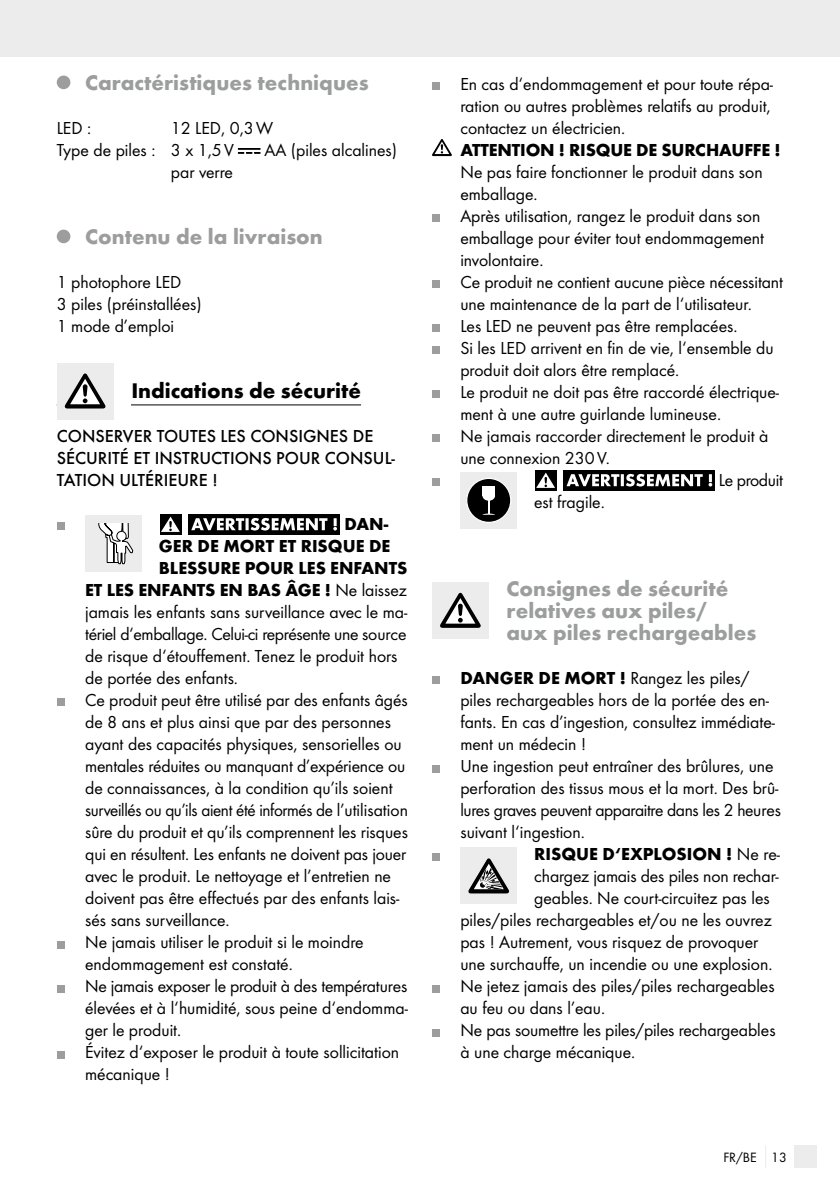
<style>
.page{position:relative;width:840px;height:1191px;background:#fff}
.page>*{position:absolute;margin:0;border:0;box-sizing:border-box;transform-origin:0 0}
.t1{font:700 22px/22px "Futura";color:#9c9d9d}
.t2{font:700 22px "Futura";color:#000}
.t3{font:18px/22px "Futura Boo";color:#000}
.t4{font:700 18px "Futura";letter-spacing:-.005em;color:#000}
.t5{font:500 18px/22px "Futura";color:#000}
.t6{font:18px "Futura Boo";letter-spacing:-.02em;color:#000}
.t7{font:14px "Futura Boo";color:#000}
.s1{font-family:"Futura Boo";font-weight:400}
.s2{font-family:"Futura";font-weight:700}
</style>
<div class="page">
<div style="left:0;top:0;width:839px;height:57px;background:#ececec"></div>
<div style="left:794px;top:1145px;width:22px;height:23px;background:#ececec"></div>
<hr style="left:57px;top:404px;width:304px;height:1px;background:#000">
<div style="left:57px;top:76px;width:13px;height:13px;background:#9c9d9d;border-radius:50%"></div>
<svg style="left:238px;top:149px;width:22px;height:5px"></svg>
<div style="left:57px;top:230px;width:13px;height:13px;background:#9c9d9d;border-radius:50%"></div>
<div style="left:113px;top:363px;width:18px;height:56px;background:#fff"></div>
<div style="left:57px;top:363px;width:56px;height:56px;background:#ececec"></div>
<svg style="left:65px;top:373px;width:40px;height:35px"></svg>
<div style="left:57px;top:522px;width:7px;height:8px;background:#9c9d9d"></div>
<div style="left:85px;top:515px;width:57px;height:57px;background:#ececec"></div>
<svg style="left:98px;top:523px;width:35px;height:41px"></svg>
<div style="left:160px;top:514px;width:21px;height:20px;background:#000"></div>
<svg style="left:161px;top:516px;width:19px;height:16px"></svg>
<div style="left:188px;top:514px;width:152px;height:20px;background:#000"></div>
<svg style="left:191px;top:518px;width:146px;height:12px"></svg>
<div style="left:57px;top:698px;width:7px;height:8px;background:#9c9d9d"></div>
<div style="left:57px;top:940px;width:7px;height:8px;background:#9c9d9d"></div>
<div style="left:57px;top:984px;width:7px;height:8px;background:#9c9d9d"></div>
<div style="left:57px;top:1050px;width:7px;height:8px;background:#9c9d9d"></div>
<div style="left:432px;top:82px;width:7px;height:8px;background:#9c9d9d"></div>
<svg style="left:432px;top:139px;width:19px;height:17px"></svg>
<div style="left:432px;top:214px;width:7px;height:8px;background:#9c9d9d"></div>
<div style="left:432px;top:280px;width:7px;height:8px;background:#9c9d9d"></div>
<div style="left:432px;top:324px;width:7px;height:8px;background:#9c9d9d"></div>
<div style="left:432px;top:346px;width:7px;height:8px;background:#9c9d9d"></div>
<div style="left:432px;top:390px;width:7px;height:8px;background:#9c9d9d"></div>
<div style="left:432px;top:434px;width:7px;height:8px;background:#9c9d9d"></div>
<div style="left:432px;top:478px;width:7px;height:8px;background:#9c9d9d"></div>
<div style="left:460px;top:472px;width:57px;height:57px;background:#ececec"></div>
<div style="left:466px;top:478px;width:44px;height:44px;background:#000;border-radius:50%"></div>
<div style="left:466px;top:478px;width:45px;height:45px;border:1px solid #fff;border-radius:50%"></div>
<div style="left:482px;top:486px;width:13px;height:9px;background:#fff"></div>
<div style="left:482px;top:491px;width:13px;height:10px;background:#fff;border-radius:50%"></div>
<svg style="left:482px;top:500px;width:13px;height:15px"></svg>
<div style="left:535px;top:470px;width:21px;height:20px;background:#000"></div>
<svg style="left:536px;top:472px;width:18px;height:16px"></svg>
<div style="left:563px;top:470px;width:151px;height:20px;background:#000"></div>
<svg style="left:566px;top:474px;width:145px;height:12px"></svg>
<div style="left:432px;top:582px;width:56px;height:56px;background:#ececec"></div>
<svg style="left:440px;top:593px;width:40px;height:35px"></svg>
<div style="left:432px;top:676px;width:7px;height:8px;background:#9c9d9d"></div>
<div style="left:432px;top:764px;width:7px;height:8px;background:#9c9d9d"></div>
<div style="left:432px;top:852px;width:7px;height:8px;background:#9c9d9d"></div>
<div style="left:460px;top:847px;width:57px;height:57px;background:#ececec"></div>
<svg style="left:468px;top:858px;width:40px;height:35px"></svg>
<div style="left:432px;top:984px;width:7px;height:8px;background:#9c9d9d"></div>
<div style="left:432px;top:1028px;width:7px;height:8px;background:#9c9d9d"></div>
<p class="t1" style="left:85px;top:71px;width:285px">Caractéristiques techniques</p>
<p class="t3" style="left:57px;top:117px;width:36px">LED :</p>
<p class="t3" style="left:57px;top:117px;width:217px;text-indent:114px">12 LED, 0,3W<br>Type de piles : 3 x 1,5V</p>
<p class="t3" style="left:264px;top:139px;width:134px">AA (piles alcalines)</p>
<p class="t3" style="left:171px;top:161px;width:64px">par verre</p>
<p class="t1" style="left:85px;top:225px;width:239px">Contenu de la livraison</p>
<p class="t3" style="left:57px;top:271px;width:146px">1 photophore LED<br>3 piles (préinstallées)<br>1 mode d’emploi</p>
<p class="t2" style="left:131px;top:377px;width:231px">Indications de sécurité</p>
<p class="t5" style="left:57px;top:425px;width:339px">CONSERVER TOUTES LES CONSIGNES DE<br>SÉCURITÉ ET INSTRUCTIONS POUR CONSUL-<br>TATION ULTÉRIEURE !</p>
<p class="t4" style="left:344px;top:513px;width:45px">DAN-</p>
<p class="t4" style="left:159px;top:535px;width:233px">GER DE MORT ET RISQUE DE</p>
<p class="t4" style="left:159px;top:557px;width:250px">BLESSURE POUR LES ENFANTS</p>
<p class="t4" style="left:85px;top:579px;width:323px">ET LES ENFANTS EN BAS ÂGE ! <span class="s1">Ne laissez</span></p>
<p class="t3" style="left:85px;top:601px;width:324px">jamais les enfants sans surveillance avec le ma&shy;tériel d‘emballage. Celui-ci représente une source de risque d‘étouffement. Tenez le produit hors de portée des enfants.<br>Ce produit peut être utilisé par des enfants âgés de 8 ans et plus ainsi que par des personnes ayant des capacités physiques, sensorielles ou mentales réduites ou manquant d’expérience ou de connaissances, à la condition qu’ils soient surveillés ou qu’ils aient été informés de l’utilisation sûre du produit et qu’ils comprennent les risques qui en résultent. Les enfants ne doivent pas jouer avec le produit. Le nettoyage et l’entretien ne doivent pas être effectués par des enfants lais&shy;sés sans surveillance.<br>Ne jamais utiliser le produit si le moindre endommagement est constaté.<br>Ne jamais exposer le produit à des températures élevées et à l‘humidité, sous peine d‘endomma&shy;ger le produit.<br>Évitez d‘exposer le produit à toute sollicitation mécanique !</p>
<p class="t3" style="left:460px;top:73px;width:314px">En cas d‘endommagement et pour toute répa&shy;ration ou autres problèmes relatifs au produit, contactez un électricien.</p>
<p class="t4" style="left:460px;top:139px;width:321px">ATTENTION ! RISQUE DE SURCHAUFFE !</p>
<p class="t3" style="left:460px;top:161px;width:304px">Ne pas faire fonctionner le produit dans son</p>
<p class="t3" style="left:460px;top:183px;width:79px">emballage.</p>
<p class="t3" style="left:460px;top:205px;width:301px">Après utilisation, rangez le produit dans son</p>
<p class="t3" style="left:460px;top:227px;width:305px">emballage pour éviter tout endommagement</p>
<p class="t3" style="left:460px;top:249px;width:84px">involontaire.</p>
<p class="t3" style="left:460px;top:271px;width:324px">Ce produit ne contient aucune pièce nécessitant</p>
<p class="t3" style="left:460px;top:293px;width:293px">une maintenance de la part de l‘utilisateur.</p>
<p class="t3" style="left:460px;top:315px;width:278px">Les LED ne peuvent pas être remplacées.</p>
<p class="t3" style="left:460px;top:337px;width:314px">Si les LED arrivent en fin de vie, l‘ensemble du</p>
<p class="t3" style="left:460px;top:359px;width:220px">produit doit alors être remplacé.</p>
<p class="t3" style="left:460px;top:381px;width:320px">Le produit ne doit pas être raccordé électrique-</p>
<p class="t3" style="left:460px;top:403px;width:262px">ment à une autre guirlande lumineuse.</p>
<p class="t3" style="left:460px;top:425px;width:309px">Ne jamais raccorder directement le produit à</p>
<p class="t3" style="left:460px;top:447px;width:151px">une connexion 230V.</p>
<p class="t6" style="left:718px;top:469px;width:66px">Le produit</p>
<p class="t3" style="left:534px;top:491px;width:72px">est fragile.</p>
<p class="t1" style="left:506px;top:577px;width:251px">Consignes de sécurité relatives aux piles/<br>aux piles rechargeables</p>
<p class="t3" style="left:460px;top:667px;width:322px"><span class="s2">DANGER DE MORT !</span> Rangez les piles/ piles rechargeables hors de la portée des en&shy;fants. En cas d’ingestion, consultez immédiate&shy;ment un médecin !<br>Une ingestion peut entraîner des brûlures, une perforation des tissus mous et la mort. Des brû&shy;lures graves peuvent apparaitre dans les 2 heures suivant l‘ingestion.</p>
<p class="t4" style="left:534px;top:843px;width:247px">RISQUE D‘EXPLOSION ! <span class="s1">Ne re-</span></p>
<p class="t3" style="left:534px;top:865px;width:246px">chargez jamais des piles non rechar-</p>
<p class="t3" style="left:534px;top:887px;width:237px">geables. Ne court-circuitez pas les</p>
<p class="t3" style="left:460px;top:909px;width:313px">piles/piles rechargeables et/ou ne les ouvrez</p>
<p class="t3" style="left:460px;top:931px;width:299px">pas ! Autrement, vous risquez de provoquer</p>
<p class="t3" style="left:460px;top:953px;width:313px">une surchauffe, un incendie ou une explosion.</p>
<p class="t3" style="left:460px;top:975px;width:315px">Ne jetez jamais des piles/piles rechargeables</p>
<p class="t3" style="left:460px;top:997px;width:146px">au feu ou dans l’eau.</p>
<p class="t3" style="left:460px;top:1019px;width:316px">Ne pas soumettre les piles/piles rechargeables</p>
<p class="t3" style="left:460px;top:1041px;width:176px">à une charge mécanique.</p>
<p class="t7" style="left:723px;top:1149px;width:65px">FR/BE 13</p>
</div>
